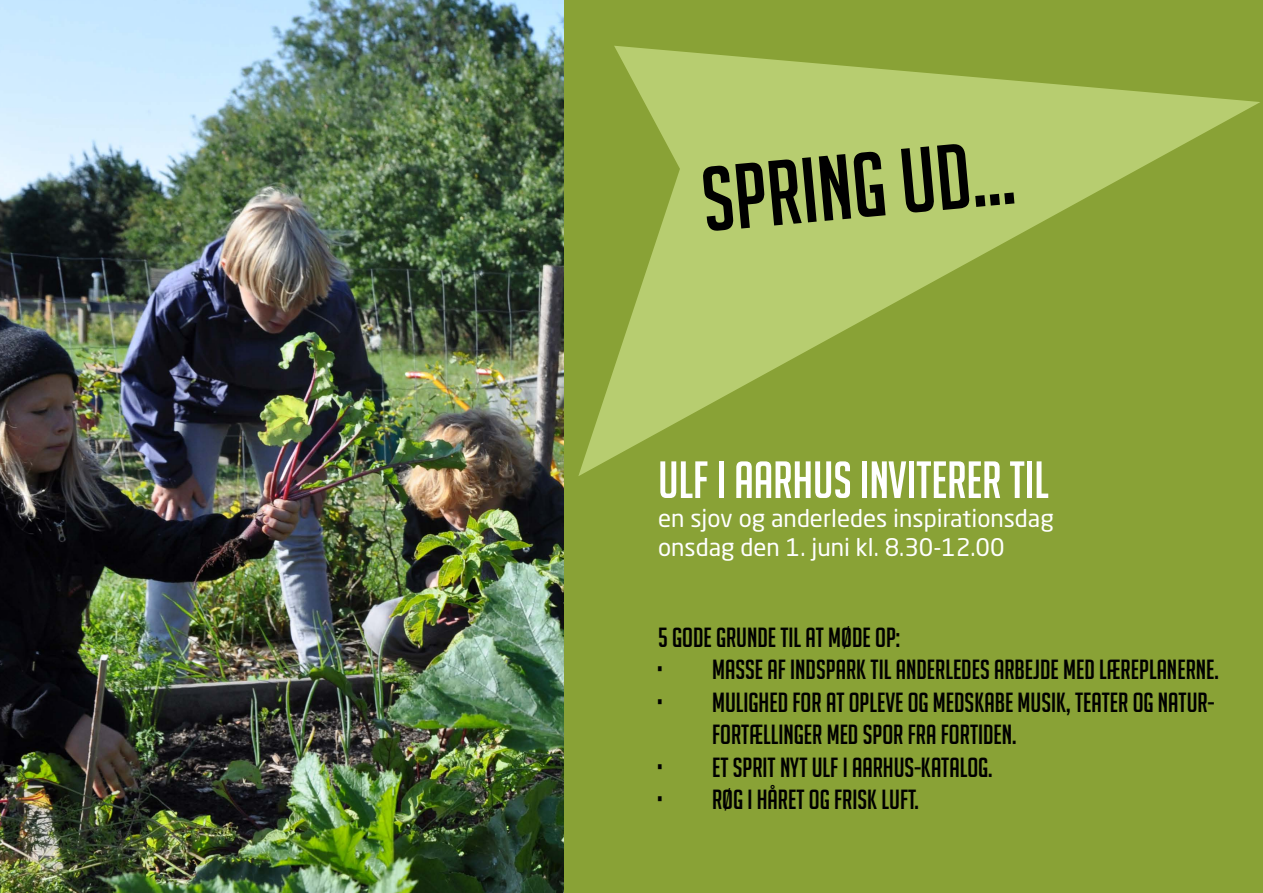
<style>
.page{position:relative;width:1263px;height:893px;background:#fff}
.page>*{position:absolute;margin:0;border:0;box-sizing:border-box;transform-origin:0 0}
.t1{font:90px "Big Noodle Titling";color:#000}
.t2{font:51px "Big Noodle Titling";color:#fff}
.t3{font:27px/32.4px "Big Noodle Titling";color:#000}
.t4{font:24px/28.8px "Neo Sans Pro";color:#fff}
</style>
<div class="page">
<img style="left:0;top:0;width:564px;height:893px">
<div style="left:564px;top:0;width:699px;height:893px;background:#89a236"></div>
<svg style="left:578px;top:46px;width:682px;height:430px"></svg>
<h1 class="t1" style="left:698px;top:151px;width:315px;rotate:-5deg">SPRING UD...</h1>
<h2 class="t2" style="left:658px;top:452px;width:392px">ULF I AARHUS INVITERER TIL</h2>
<p class="t4" style="left:658px;top:503px;width:397px">en sjov og anderledes inspirationsdag onsdag den 1. juni kl. 8.30-12.00</p>
<p class="t3" style="left:658px;top:621px;width:244px">5 GODE GRUNDE TIL AT MØDE OP:</p>
<p class="t3" style="left:658px;top:654px;width:562px">• MASSE AF INDSPARK TIL ANDERLEDES ARBEJDE MED LÆREPLANERNE.</p>
<p class="t3" style="left:712px;top:686px;width:504px;text-indent:-54px">• MULIGHED FOR AT OPLEVE OG MEDSKABE MUSIK, TEATER OG NATUR-<br>FORTÆLLINGER MED SPOR FRA FORTIDEN.</p>
<p class="t3" style="left:658px;top:751px;width:336px">• ET SPRIT NYT ULF I AARHUS-KATALOG.</p>
<p class="t3" style="left:658px;top:783px;width:262px">• RØG I HÅRET OG FRISK LUFT.</p>
</div>
